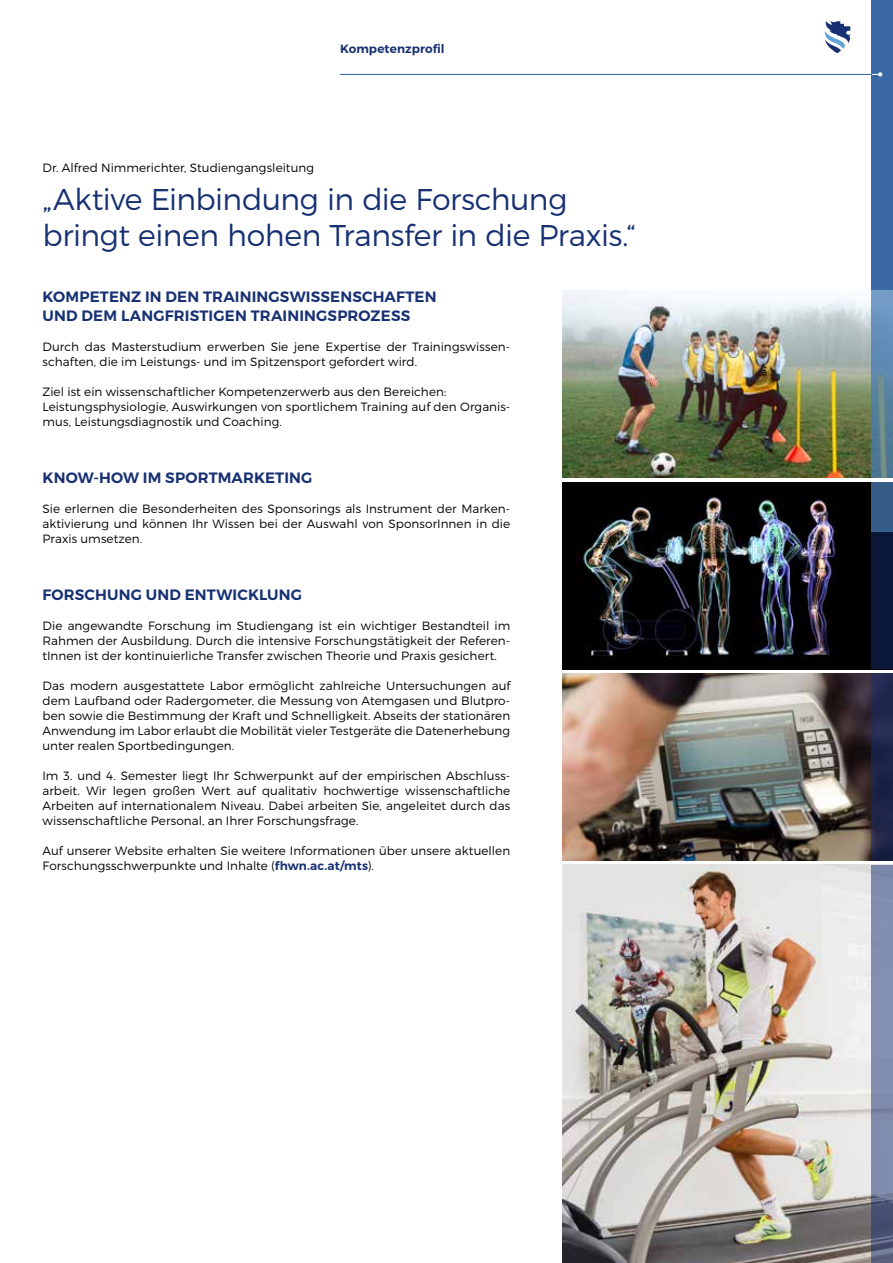
<style>
.page{position:relative;width:893px;height:1263px;background:#fff}
.page>*{position:absolute;margin:0;border:0;box-sizing:border-box;transform-origin:0 0}
.t1{font:300 30px/36px "Montserrat";letter-spacing:-.015em;color:#163072}
.t2{font:600 15px/19.5px "Montserrat";letter-spacing:.01em;color:#163072}
.t3{font:300 12px/15px "Montserrat";letter-spacing:.005em;color:#000;text-align:justify}
.t4{font:600 12px "Montserrat";letter-spacing:.005em;color:#163072}
.s1{font-weight:600;color:#163072}
</style>
<div class="page">
<div style="left:872px;top:0;width:21px;height:291px;background:#3b69a4"></div>
<hr style="left:340px;top:74px;width:532px;height:1px;background:#61a4d7">
<svg style="left:872px;top:72px;width:10px;height:5px"></svg>
<svg style="left:825px;top:21px;width:25px;height:32px"></svg>
<img style="left:562px;top:291px;width:310px;height:187px">
<img style="left:562px;top:674px;width:310px;height:187px">
<img style="left:562px;top:865px;width:310px;height:398px">
<div style="left:562px;top:482px;width:331px;height:187px;background:#000"></div>
<img style="left:577px;top:497px;width:260px;height:163px">
<div style="left:872px;top:531px;width:21px;height:138px;background:#0a1738"></div>
<div style="left:872px;top:674px;width:21px;height:187px;background:linear-gradient(to bottom,#222a52,#1c2344)"></div>
<svg style="left:872px;top:865px;width:21px;height:398px;background:#7884a5"></svg>
<svg style="left:872px;top:291px;width:21px;height:187px;background:#6088a6"></svg>
<div style="left:872px;top:482px;width:21px;height:49px;background:#355d87"></div>
<p class="t4" style="left:340px;top:41px;width:106px">Kompetenzprofil</p>
<p class="t3" style="left:43px;top:160px;width:273px">Dr. Alfred Nimmerichter, Studiengangsleitung</p>
<h1 class="t1" style="left:43px;top:181px;width:594px">„Aktive Einbindung in die Forschung bringt einen hohen Transfer in die Praxis.“</h1>
<p class="t2" style="left:43px;top:287px;width:396px">KOMPETENZ IN DEN TRAININGSWISSENSCHAFTEN<br>UND DEM LANGFRISTIGEN TRAININGSPROZESS</p>
<p class="t3" style="left:43px;top:339px;width:469px">Durch das Masterstudium erwerben Sie jene Expertise der Trainingswissen&shy;schaften, die im Leistungs- und im Spitzensport gefordert wird.</p>
<p class="t3" style="left:43px;top:384px;width:469px;text-align:left">Ziel ist ein wissenschaftlicher Kompetenzerwerb aus den Bereichen:<br>Leistungsphysiologie, Auswirkungen von sportlichem Training auf den Organis&shy;mus, Leistungsdiagnostik und Coaching.</p>
<p class="t2" style="left:43px;top:468px;width:271px">KNOW-HOW IM SPORTMARKETING</p>
<p class="t3" style="left:43px;top:501px;width:469px">Sie erlernen die Besonderheiten des Sponsorings als Instrument der Marken&shy;aktivierung und können Ihr Wissen bei der Auswahl von SponsorInnen in die Praxis umsetzen.</p>
<p class="t2" style="left:43px;top:585px;width:261px">FORSCHUNG UND ENTWICKLUNG</p>
<p class="t3" style="left:43px;top:618px;width:469px">Die angewandte Forschung im Studiengang ist ein wichtiger Bestandteil im Rahmen der Ausbildung. Durch die intensive Forschungstätigkeit der Referen&shy;tInnen ist der kontinuierliche Transfer zwischen Theorie und Praxis gesichert.</p>
<p class="t3" style="left:43px;top:678px;width:469px">Das modern ausgestattete Labor ermöglicht zahlreiche Untersuchungen auf dem Laufband oder Radergometer, die Messung von Atemgasen und Blutpro&shy;ben sowie die Bestimmung der Kraft und Schnelligkeit. Abseits der stationären Anwendung im Labor erlaubt die Mobilität vieler Testgeräte die Datenerhebung unter realen Sportbedingungen.</p>
<p class="t3" style="left:43px;top:768px;width:469px">Im 3. und 4. Semester liegt Ihr Schwerpunkt auf der empirischen Abschluss&shy;arbeit. Wir legen großen Wert auf qualitativ hochwertige wissenschaftliche Arbeiten auf internationalem Niveau. Dabei arbeiten Sie, angeleitet durch das wissenschaftliche Personal, an Ihrer Forschungsfrage.</p>
<p class="t3" style="left:43px;top:843px;width:469px">Auf unserer Website erhalten Sie weitere Informationen über unsere aktuellen<br>Forschungsschwerpunkte und Inhalte (<span class="s1">fhwn.ac.at/mts</span>).</p>
</div>
